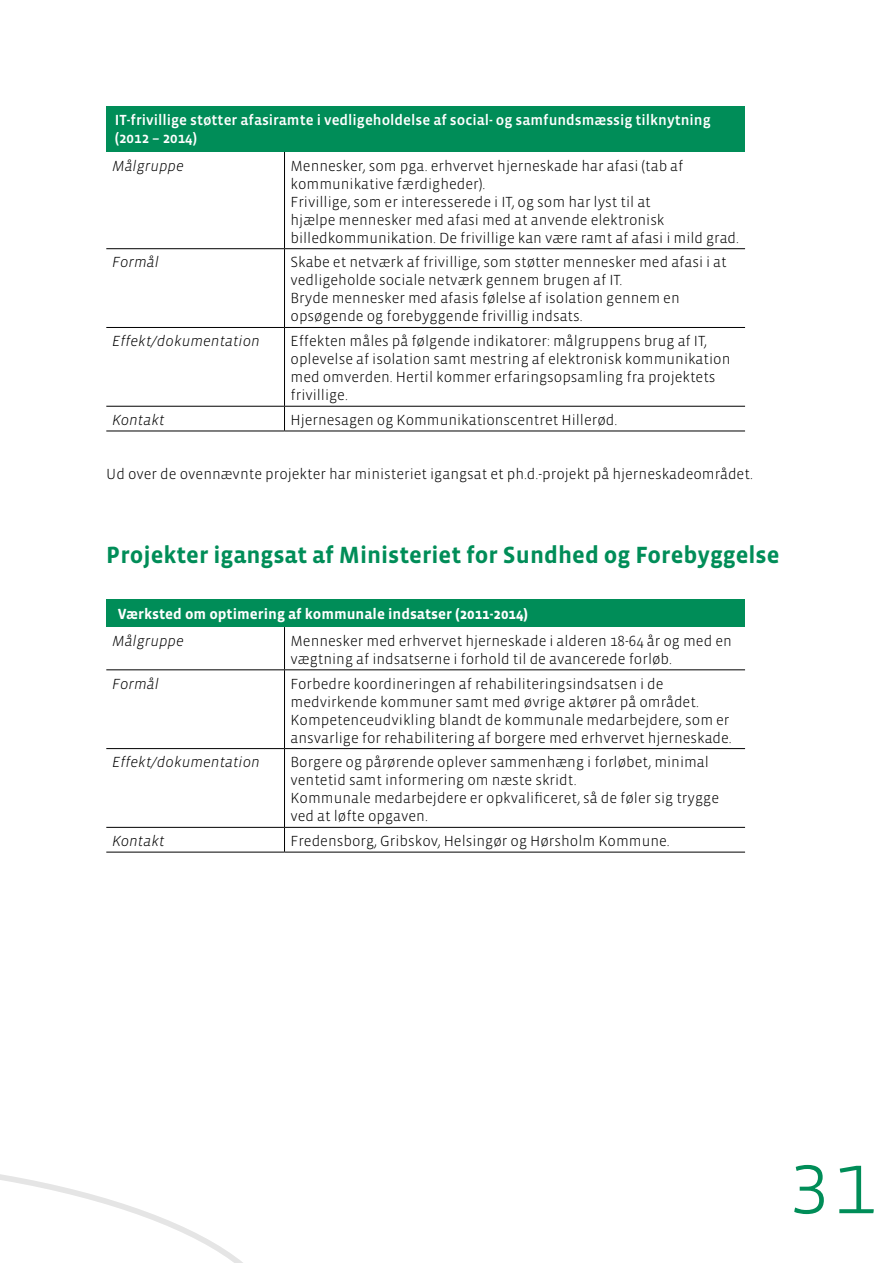
<style>
.page{position:relative;width:893px;height:1263px;background:#fff}
.page>*{position:absolute;margin:0;border:0;box-sizing:border-box;transform-origin:0 0}
.t1{font:300 87px "Vista Sans OT";color:#008d58}
.h2_overskrift{font:700 24px "Vista Sans OT";color:#008d58}
.tabel_brød{font:300 15px/18px "Vista Sans OT";color:#000}
.tabel_overskrift{font:500 15px/18px "Vista Sans OT";color:#fff}
.brød{font:300 15px "Vista Sans OT";color:#000}
.tabel_brød-2{font:italic 300 15px "Vista Sans OT";color:#000}
.tabel_overskrift-2{font:700 15px "Vista Sans OT";color:#fff}
</style>
<div class="page">
<svg style="left:0;top:1174px;width:243px;height:89px"></svg>
<div style="left:106px;top:106px;width:639px;height:46px;background:#008d58"></div>
<hr style="left:284px;top:152px;width:1px;height:96px;background:#000">
<hr style="left:106px;top:248px;width:178px;height:1px;background:#000">
<hr style="left:284px;top:248px;width:461px;height:1px;background:#000">
<hr style="left:284px;top:249px;width:1px;height:78px;background:#000">
<hr style="left:106px;top:327px;width:178px;height:1px;background:#000">
<hr style="left:284px;top:327px;width:461px;height:1px;background:#000">
<hr style="left:284px;top:328px;width:1px;height:78px;background:#000">
<hr style="left:106px;top:406px;width:178px;height:1px;background:#000">
<hr style="left:284px;top:406px;width:461px;height:1px;background:#000">
<svg style="left:284px;top:407px;width:1px;height:24px"></svg>
<hr style="left:106px;top:431px;width:178px;height:1px;background:#000">
<hr style="left:284px;top:431px;width:461px;height:1px;background:#000">
<div style="left:106px;top:599px;width:639px;height:28px;background:#008d58"></div>
<hr style="left:284px;top:627px;width:1px;height:42px;background:#000">
<hr style="left:106px;top:669px;width:178px;height:1px;background:#000">
<hr style="left:284px;top:669px;width:461px;height:1px;background:#000">
<hr style="left:284px;top:670px;width:1px;height:78px;background:#000">
<hr style="left:106px;top:748px;width:178px;height:1px;background:#000">
<hr style="left:284px;top:748px;width:461px;height:1px;background:#000">
<hr style="left:284px;top:749px;width:1px;height:78px;background:#000">
<hr style="left:106px;top:827px;width:178px;height:1px;background:#000">
<hr style="left:284px;top:827px;width:461px;height:1px;background:#000">
<svg style="left:284px;top:828px;width:1px;height:24px"></svg>
<hr style="left:106px;top:852px;width:178px;height:1px;background:#000">
<hr style="left:284px;top:852px;width:461px;height:1px;background:#000">
<h3 class="tabel_overskrift" style="left:115px;top:112px;width:597px">IT-frivillige støtter afasiramte i vedligeholdelse af social- og samfundsmæssig tilknytning (2012 – 2014)</h3>
<p class="tabel_brød-2" style="left:112px;top:158px;width:73px">Målgruppe</p>
<p class="tabel_brød" style="left:290px;top:157px;width:450px">Mennesker, som pga. erhvervet hjerneskade har afasi (tab af kommunikative færdigheder).<br>Frivillige, som er interesserede i IT, og som har lyst til at<br>hjælpe mennesker med afasi med at anvende elektronisk billedkommunikation. De frivillige kan være ramt af afasi i mild grad.</p>
<p class="tabel_brød-2" style="left:112px;top:255px;width:48px">Formål</p>
<p class="tabel_brød" style="left:290px;top:254px;width:438px">Skabe et netværk af frivillige, som støtter mennesker med afasi i at vedligeholde sociale netværk gennem brugen af IT.<br>Bryde mennesker med afasis følelse af isolation gennem en opsøgende og forebyggende frivillig indsats.</p>
<p class="tabel_brød-2" style="left:112px;top:333px;width:149px">Effekt/dokumentation</p>
<p class="tabel_brød" style="left:290px;top:332px;width:441px">Effekten måles på følgende indikatorer: målgruppens brug af IT, oplevelse af isolation samt mestring af elektronisk kommunikation med omverden. Hertil kommer erfaringsopsamling fra projektets frivillige.</p>
<p class="tabel_brød-2" style="left:112px;top:412px;width:54px">Kontakt</p>
<p class="tabel_brød" style="left:290px;top:411px;width:328px">Hjernesagen og Kommunikationscentret Hillerød.</p>
<p class="brød" style="left:106px;top:467px;width:648px">Ud over de ovennævnte projekter har ministeriet igangsat et ph.d.-projekt på hjerneskadeområdet.</p>
<h2 class="h2_overskrift" style="left:106px;top:543px;width:675px">Projekter igangsat af Ministeriet for Sundhed og Forebyggelse</h2>
<h3 class="tabel_overskrift-2" style="left:118px;top:606px;width:412px">Værksted om optimering af kommunale indsatser (2011-2014)</h3>
<p class="tabel_brød-2" style="left:112px;top:633px;width:73px">Målgruppe</p>
<p class="tabel_brød" style="left:290px;top:632px;width:443px">Mennesker med erhvervet hjerneskade i alderen 18-64 år og med en vægtning af indsatserne i forhold til de avancerede forløb.</p>
<p class="tabel_brød-2" style="left:112px;top:676px;width:48px">Formål</p>
<p class="tabel_brød" style="left:290px;top:675px;width:410px">Forbedre koordineringen af rehabiliteringsindsatsen i de medvirkende kommuner samt med øvrige aktører på området.</p>
<p class="tabel_brød" style="left:290px;top:711px;width:443px">Kompetenceudvikling blandt de kommunale medarbejdere, som er ansvarlige for rehabilitering af borgere med erhvervet hjerneskade.</p>
<p class="tabel_brød-2" style="left:112px;top:755px;width:149px">Effekt/dokumentation</p>
<p class="tabel_brød" style="left:290px;top:753px;width:420px">Borgere og pårørende oplever sammenhæng i forløbet, minimal ventetid samt informering om næste skridt.</p>
<p class="tabel_brød" style="left:290px;top:789px;width:430px">Kommunale medarbejdere er opkvalificeret, så de føler sig trygge ved at løfte opgaven.</p>
<p class="tabel_brød-2" style="left:112px;top:833px;width:54px">Kontakt</p>
<p class="tabel_brød" style="left:290px;top:832px;width:381px">Fredensborg, Gribskov, Helsingør og Hørsholm Kommune.</p>
<h1 class="t1" style="left:789px;top:1139px;width:88px">31</h1>
</div>
